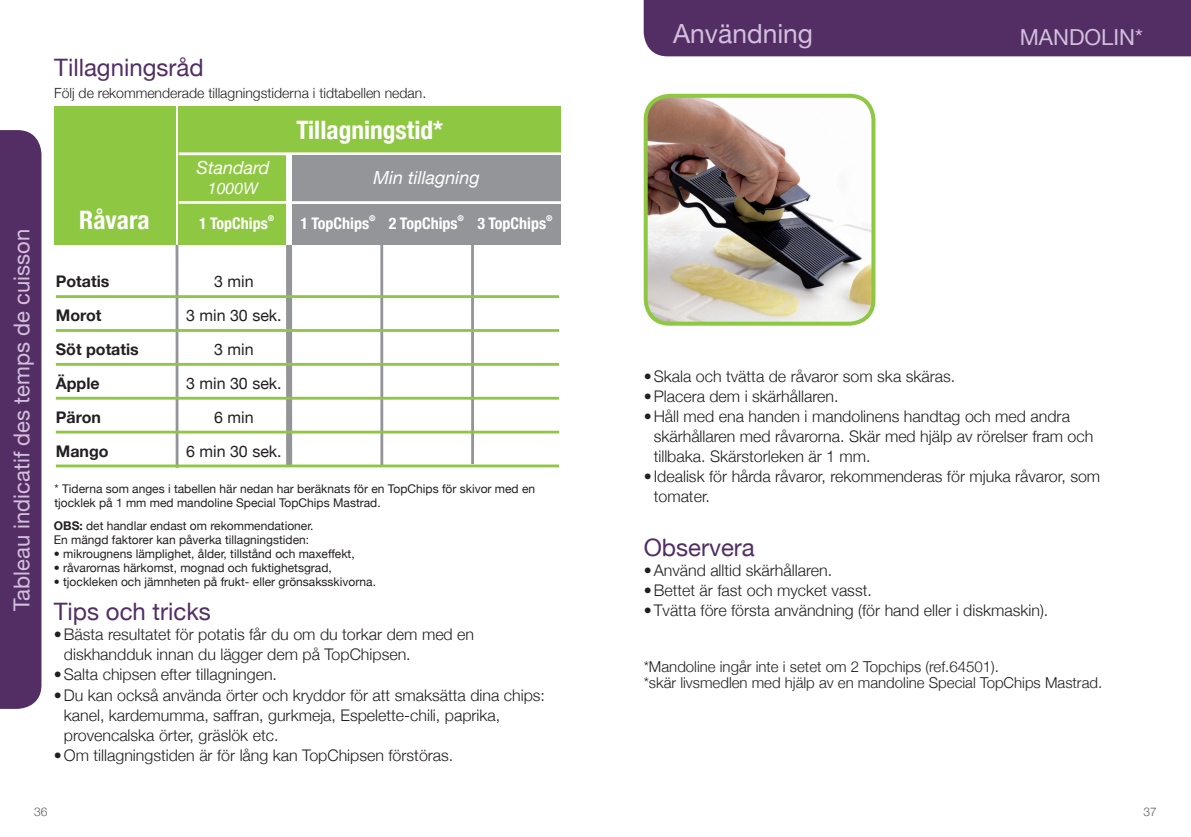
<style>
.page{position:relative;width:1191px;height:837px;background:#fff}
.page>*{position:absolute;margin:0;border:0;box-sizing:border-box;transform-origin:0 0}
.t1{font:26.4px "Helvetica Neue";color:#d3bfdc}
.t2{font:700 condensed 25.4px "Helvetica Neue";color:#fff}
.t3{font:24px "Helvetica Neue";color:#522e64}
.t4{font:22px "Helvetica Neue";color:#d3bfdc}
.t5{font:italic 18px "Helvetica Neue";color:#fff}
.t6{font:300 16px/20px "Helvetica Neue";color:#231f20}
.t7{font:16px "Helvetica Neue";color:#231f20}
.t8{font:700 16px "Helvetica Neue";color:#231f20}
.t9{font:700 condensed 16px "Helvetica Neue";color:#fff}
.t10{font:italic 16px "Helvetica Neue";color:#fff}
.t11{font:300 15px/16px "Helvetica Neue";color:#231f20}
.t12{font:300 14px "Helvetica Neue";color:#231f20}
.t13{font:12px/14px "Helvetica Neue";color:#231f20}
.t14{font:300 12px "Helvetica Neue";color:#57585a}
.t15{font:700 condensed 8px "Helvetica Neue";color:#fff}
.s1{font-weight:700}
</style>
<div class="page">
<div style="left:0;top:130px;width:41px;height:578px;background:#522e64"></div>
<hr style="left:176px;top:244px;width:2px;height:223px;background:#939598">
<div style="left:286px;top:226px;width:6px;height:240px;background:#939598"></div>
<hr style="left:380px;top:226px;width:3px;height:240px;background:#939598">
<hr style="left:471px;top:223px;width:3px;height:241px;background:#939598">
<div style="left:54px;top:106px;width:121px;height:138px;background:#8ec741"></div>
<hr style="left:56px;top:295px;width:503px;height:3px;background:#8ec741">
<hr style="left:56px;top:329px;width:503px;height:3px;background:#8ec741">
<hr style="left:56px;top:363px;width:503px;height:2px;background:#8ec741">
<hr style="left:56px;top:396px;width:503px;height:3px;background:#8ec741">
<hr style="left:56px;top:430px;width:503px;height:3px;background:#8ec741">
<hr style="left:56px;top:464px;width:503px;height:3px;background:#8ec741">
<div style="left:179px;top:106px;width:382px;height:138px;background:#8ec741"></div>
<hr style="left:179px;top:152px;width:382px;height:3px;background:#fff">
<hr style="left:179px;top:201px;width:382px;height:3px;background:#fff">
<div style="left:643px;top:0;width:548px;height:56px;background:#522e64"></div>
<div style="left:286px;top:154px;width:6px;height:91px;background:#fff"></div>
<div style="left:292px;top:155px;width:269px;height:90px;background:#939598"></div>
<hr style="left:292px;top:201px;width:269px;height:3px;background:#fff">
<img style="left:648px;top:96px;width:225px;height:227px">
<div style="left:643px;top:94px;width:232px;height:231px;border:4px solid #8ec741;border-radius:24px"></div>
<h3 class="t4" style="left:9px;top:610px;width:383px;rotate:-90deg">Tableau indicatif des temps de cuisson</h3>
<h3 class="t3" style="left:54px;top:53px;width:151px">Tillagningsråd</h3>
<p class="t12" style="left:54px;top:85px;width:373px">Följ de rekommenderade tillagningstiderna i tidtabellen nedan.</p>
<h2 class="t2" style="left:79px;top:204px;width:72px">Råvara</h2>
<p class="t5" style="left:196px;top:157px;width:75px">Standard</p>
<p class="t10" style="left:208px;top:178px;width:52px">1000W</p>
<p class="t9" style="left:199px;top:214px;width:70px">1 TopChips</p>
<p class="t15" style="left:268px;top:213px;width:8px">®</p>
<h2 class="t2" style="left:296px;top:114px;width:148px">Tillagningstid*</h2>
<p class="t5" style="left:373px;top:167px;width:108px">Min tillagning</p>
<p class="t9" style="left:300px;top:214px;width:70px">1 TopChips</p>
<p class="t15" style="left:369px;top:213px;width:8px">®</p>
<p class="t9" style="left:389px;top:214px;width:70px">2 TopChips</p>
<p class="t15" style="left:457px;top:213px;width:8px">®</p>
<p class="t9" style="left:477px;top:214px;width:70px">3 TopChips</p>
<p class="t15" style="left:546px;top:213px;width:8px">®</p>
<p class="t8" style="left:56px;top:271px;width:55px">Potatis</p>
<p class="t7" style="left:214px;top:272px;width:41px">3 min</p>
<p class="t8" style="left:56px;top:305px;width:47px">Morot</p>
<p class="t7" style="left:186px;top:306px;width:97px">3 min 30 sek.</p>
<p class="t8" style="left:56px;top:339px;width:84px">Söt potatis</p>
<p class="t7" style="left:214px;top:339px;width:41px">3 min</p>
<p class="t8" style="left:56px;top:373px;width:45px">Äpple</p>
<p class="t7" style="left:186px;top:373px;width:97px">3 min 30 sek.</p>
<p class="t8" style="left:56px;top:407px;width:47px">Päron</p>
<p class="t7" style="left:214px;top:407px;width:41px">6 min</p>
<p class="t8" style="left:56px;top:441px;width:54px">Mango</p>
<p class="t7" style="left:186px;top:441px;width:97px">6 min 30 sek.</p>
<p class="t13" style="left:54px;top:481px;width:482px">* Tiderna som anges i tabellen här nedan har beräknats för en TopChips för skivor med en tjocklek på 1 mm med mandoline Special TopChips Mastrad.</p>
<p class="t13" style="left:54px;top:518px;width:261px"><span class="s1">OBS:</span> det handlar endast om rekommendationer.<br>En mängd faktorer kan påverka tillagningstiden:</p>
<p class="t13" style="left:54px;top:546px;width:302px">• mikrougnens lämplighet, ålder, tillstånd och maxeffekt,</p>
<p class="t13" style="left:54px;top:560px;width:279px">• råvarornas härkomst, mognad och fuktighetsgrad,</p>
<p class="t13" style="left:54px;top:574px;width:324px">• tjockleken och jämnheten på frukt- eller grönsaksskivorna.</p>
<h3 class="t3" style="left:54px;top:597px;width:158px">Tips och tricks</h3>
<p class="t6" style="left:64px;top:624px;width:412px;text-indent:-10px">• Bästa resultatet för potatis får du om du torkar dem med en diskhandduk innan du lägger dem på TopChipsen.</p>
<p class="t6" style="left:54px;top:664px;width:225px">• Salta chipsen efter tillagningen.</p>
<p class="t6" style="left:64px;top:684px;width:483px;text-indent:-10px">• Du kan också använda örter och kryddor för att smaksätta dina chips: kanel, kardemumma, saffran, gurkmeja, Espelette-chili, paprika, provencalska örter, gräslök etc.</p>
<p class="t6" style="left:54px;top:744px;width:401px">• Om tillagningstiden är för lång kan TopChipsen förstöras.</p>
<h1 class="t1" style="left:673px;top:18px;width:141px">Användning</h1>
<h3 class="t4" style="left:1019px;top:24px;width:125px">Man dolin*</h3>
<p class="t6" style="left:643px;top:366px;width:313px">• Skala och tvätta de råvaror som ska skäras.</p>
<p class="t6" style="left:643px;top:386px;width:196px">• Placera dem i skärhållaren.</p>
<p class="t6" style="left:653px;top:406px;width:441px;text-indent:-10px">• Håll med ena handen i mandolinens handtag och med andra skärhållaren med råvarorna. Skär med hjälp av rörelser fram och tillbaka. Skärstorleken är 1 mm.</p>
<p class="t6" style="left:653px;top:466px;width:448px;text-indent:-10px">• Idealisk för hårda råvaror, rekommenderas för mjuka råvaror, som tomater.</p>
<h3 class="t3" style="left:643px;top:533px;width:113px">Observera</h3>
<p class="t6" style="left:643px;top:560px;width:190px">• Använd alltid skärhållaren.</p>
<p class="t6" style="left:643px;top:580px;width:230px">• Bettet är fast och mycket vasst.</p>
<p class="t6" style="left:643px;top:600px;width:406px">• Tvätta före första användning (för hand eller i diskmaskin).</p>
<p class="t11" style="left:643px;top:658px;width:460px">*Mandoline ingår inte i setet om 2 Topchips (ref.64501).<br>*skär livsmedlen med hjälp av en mandoline Special TopChips Mastrad.</p>
<p class="t14" style="left:34px;top:804px;width:15px">36</p>
<p class="t14" style="left:1143px;top:804px;width:15px">37</p>
</div>
